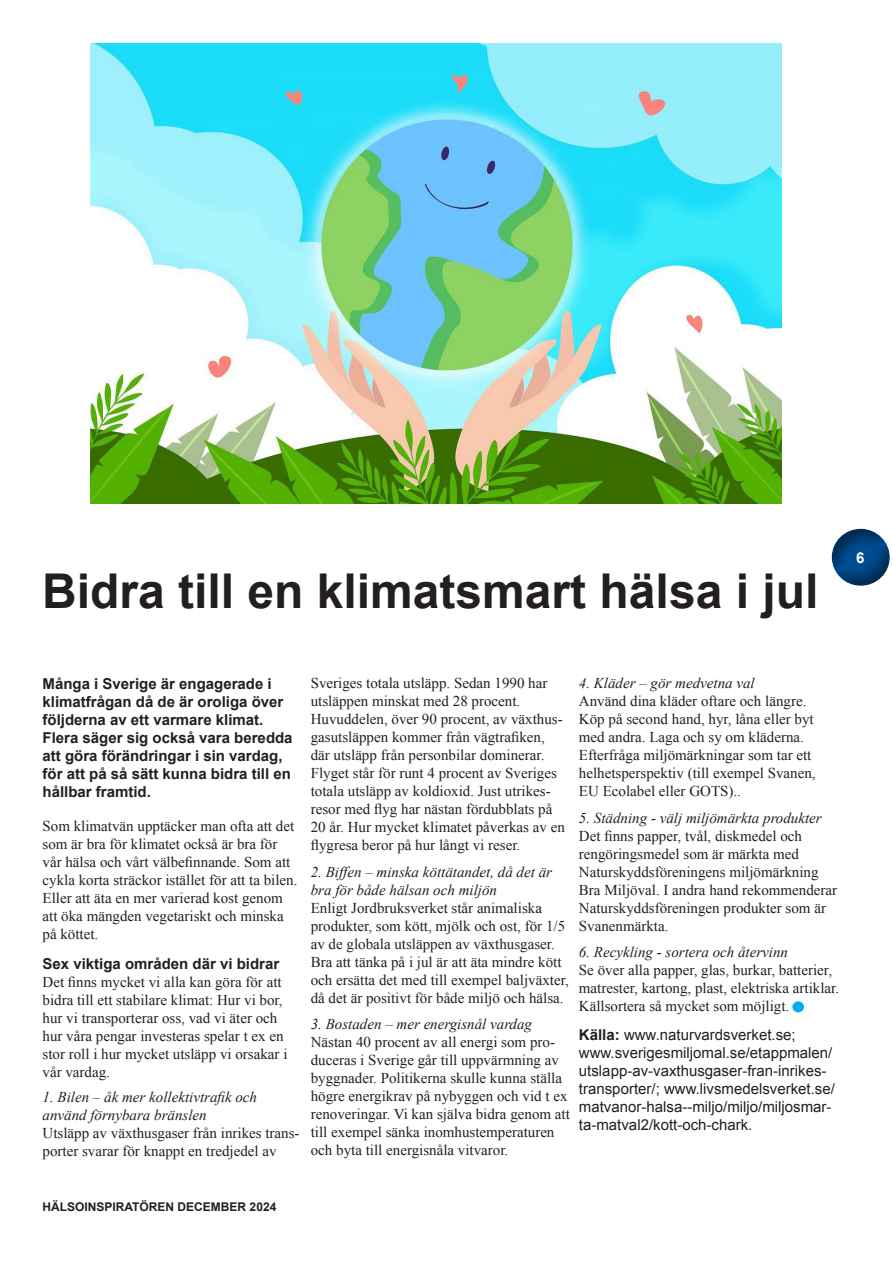
<style>
.page{position:relative;width:893px;height:1263px;background:#fff}
.page>*{position:absolute;margin:0;border:0;box-sizing:border-box;transform-origin:0 0}
.artikelrubrik{font:700 48px "Arial";color:#231f20}
.Brödtext{font:15px/18px "Times New Roman";color:#231f20}
.Brödtext-2{font:15px/18px "Arial";color:#231f20}
.artikelrubrik-2{font:700 15px/18px "Arial";color:#231f20}
.Underrubrik{font:700 15px "Arial";color:#231f20}
.t1{font:700 15px "Arial";color:#fff}
.t2{font:700 12px "Arial";color:#231f20}
.s1{font-style:italic}
.s2{font-weight:700}
</style>
<div class="page">
<div style="left:831px;top:528px;width:62px;height:58px;background:#231f20;opacity:.5"></div>
<img style="left:90px;top:43px;width:691px;height:461px">
<div style="left:792px;top:1001px;width:12px;height:11px;background:#00aeef;border-radius:50%"></div>
<p class="artikelrubrik" style="left:42px;top:560px;width:778px">Bidra till en klimatsmart hälsa i jul</p>
<p class="t1" style="left:856px;top:548px;width:10px">6</p>
<p class="artikelrubrik-2" style="left:43px;top:675px;width:252px">Många i Sverige är engagerade i klimatfrågan då de är oroliga över följderna av ett varmare klimat.<br>Flera säger sig också vara beredda att göra förändringar i sin vardag, för att på så sätt kunna bidra till en hållbar framtid.</p>
<p class="Brödtext" style="left:43px;top:817px;width:256px">Som klimatvän upptäcker man ofta att det som är bra för klimatet också är bra för vår hälsa och vårt välbefinnande. Som att cykla korta sträckor istället för att ta bilen.<br>Eller att äta en mer varierad kost genom att öka mängden vegetariskt och minska på köttet.</p>
<p class="Underrubrik" style="left:43px;top:954px;width:238px">Sex viktiga områden där vi bidrar</p>
<p class="Brödtext" style="left:43px;top:973px;width:246px">Det finns mycket vi alla kan göra för att bidra till ett stabilare klimat: Hur vi bor, hur vi transporterar oss, vad vi äter och hur våra pengar investeras spelar t ex en stor roll i hur mycket utsläpp vi orsakar i vår vardag.</p>
<p class="Brödtext" style="left:43px;top:1088px;width:259px"><span class="s1">1. Bilen – åk mer kollektivtrafik och använd förnybara bränslen<br></span>Utsläpp av växthusgaser från inrikes trans&shy;porter svarar för knappt en tredjedel av</p>
<p class="Brödtext" style="left:311px;top:674px;width:256px">Sveriges totala utsläpp. Sedan 1990 har utsläppen minskat med 28 procent.<br>Huvuddelen, över 90 procent, av växthus&shy;gasutsläppen kommer från vägtrafiken, där utsläpp från personbilar dominerar.<br>Flyget står för runt 4 procent av Sveriges totala utsläpp av koldioxid. Just utrikes&shy;resor med flyg har nästan fördubblats på 20 år. Hur mycket klimatet påverkas av en flygresa beror på hur långt vi reser.</p>
<p class="Brödtext" style="left:311px;top:862px;width:260px"><span class="s1">2. Biffen – minska köttätandet, då det är bra för både hälsan och miljön<br></span>Enligt Jordbruksverket står animaliska produkter, som kött, mjölk och ost, för 1/5 av de globala utsläppen av växthusgaser.<br>Bra att tänka på i jul är att äta mindre kött och ersätta det med till exempel baljväxter, då det är positivt för både miljö och hälsa.</p>
<p class="Brödtext" style="left:311px;top:1015px;width:261px"><span class="s1">3. Bostaden – mer energisnål vardag </span>Nästan 40 procent av all energi som pro&shy;duceras i Sverige går till uppvärmning av byggnader. Politikerna skulle kunna ställa högre energikrav på nybyggen och vid t ex renoveringar. Vi kan själva bidra genom att till exempel sänka inomhustemperaturen och byta till energisnåla vitvaror.</p>
<p class="Brödtext" style="left:579px;top:674px;width:238px"><span class="s1">4. Kläder – gör medvetna val<br></span>Använd dina kläder oftare och längre.<br>Köp på second hand, hyr, låna eller byt med andra. Laga och sy om kläderna.<br>Efterfråga miljömärkningar som tar ett helhetsperspektiv (till exempel Svanen, EU Ecolabel eller GOTS)..</p>
<p class="Brödtext" style="left:579px;top:809px;width:260px"><span class="s1">5. Städning - välj miljömärkta produkter </span>Det finns papper, tvål, diskmedel och rengöringsmedel som är märkta med Naturskyddsföreningens miljömärkning Bra Miljöval. I andra hand rekommenderar Naturskyddsföreningen produkter som är Svanenmärkta.</p>
<p class="Brödtext" style="left:579px;top:943px;width:262px"><span class="s1">6. Recykling - sortera och återvinn<br></span>Se över alla papper, glas, burkar, batterier, matrester, kartong, plast, elektriska artiklar.<br>Källsortera så mycket som möjligt.</p>
<p class="Brödtext-2" style="left:579px;top:1026px;width:257px"><span class="s2">Källa:</span> www.naturvardsverket.se; www.sverigesmiljomal.se/etappmalen/ utslapp-av-vaxthusgaser-fran-inrikes&shy;transporter/; www.livsmedelsverket.se/ matvanor-halsa--miljo/miljo/miljosmar&shy;ta-matval2/kott-och-chark.</p>
<p class="t2" style="left:43px;top:1199px;width:235px">HÄLSOINSPIRATÖREN DECEMBER 2024</p>
</div>
